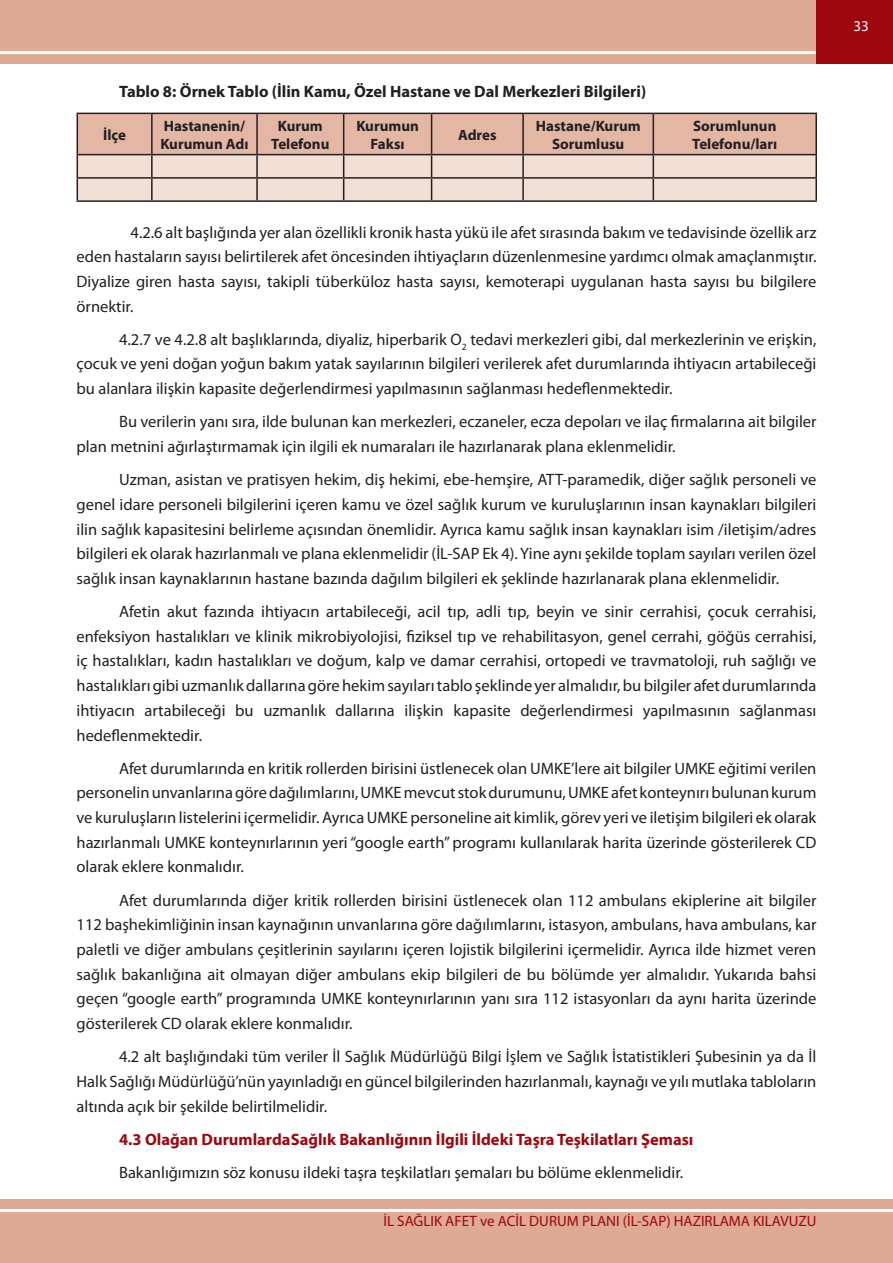
<style>
.page{position:relative;width:893px;height:1263px;background:#fff}
.page>*{position:absolute;margin:0;border:0;box-sizing:border-box;transform-origin:0 0}
.t1{font:16.5px/24.8px "Myriad Pro";color:#231f20;text-align:justify}
.t2{font:700 16.5px "Myriad Pro";color:#9d070d}
.t3{font:700 16.5px "Myriad Pro";color:#231f20}
.t4{font:700 15px/18px "Myriad Pro";color:#231f20;text-align:center}
.t5{font:15px "Myriad Pro";color:#9d070d}
.t6{font:15px "Myriad Pro";color:#fff}
</style>
<div class="page">
<div style="left:0;top:1199px;width:893px;height:64px;background:#dea995"></div>
<hr style="left:0;top:1209px;width:893px;height:3px;background:#fff">
<div style="left:0;top:0;width:893px;height:64px;background:#dea995"></div>
<hr style="left:0;top:51px;width:893px;height:3px;background:#fff">
<div style="left:816px;top:0;width:77px;height:64px;background:#9d070d"></div>
<hr style="left:653px;top:113px;width:164px;height:1px;background:#231f20">
<hr style="left:815px;top:114px;width:2px;height:40px;background:#231f20">
<hr style="left:653px;top:154px;width:164px;height:1px;background:#231f20">
<hr style="left:815px;top:155px;width:2px;height:22px;background:#231f20">
<hr style="left:653px;top:177px;width:164px;height:2px;background:#231f20">
<svg style="left:77px;top:113px;width:739px;height:87px;background:#dfc1b4"></svg>
<hr style="left:815px;top:179px;width:2px;height:21px;background:#231f20">
<hr style="left:77px;top:200px;width:75px;height:2px;background:#231f20">
<hr style="left:152px;top:200px;width:105px;height:2px;background:#231f20">
<hr style="left:257px;top:200px;width:87px;height:2px;background:#231f20">
<hr style="left:344px;top:200px;width:88px;height:2px;background:#231f20">
<hr style="left:432px;top:200px;width:91px;height:2px;background:#231f20">
<hr style="left:523px;top:200px;width:130px;height:2px;background:#231f20">
<hr style="left:653px;top:200px;width:164px;height:2px;background:#231f20">
<p class="t3" style="left:119px;top:81px;width:529px">Tablo 8: Örnek Tablo (İlin Kamu, Özel Hastane ve Dal Merkezleri Bilgileri)</p>
<p class="t4" style="left:103px;top:125px;width:24px">İlçe</p>
<p class="t4" style="left:160px;top:116px;width:90px;text-align:left">Hastanenin/<br>Kurumun Adı</p>
<p class="t4" style="left:271px;top:116px;width:60px">Kurum<br>Telefonu</p>
<p class="t4" style="left:356px;top:116px;width:64px">Kurumun<br>Faksı</p>
<p class="t4" style="left:458px;top:125px;width:40px">Adres</p>
<p class="t4" style="left:536px;top:116px;width:106px">Hastane/Kurum<br>Sorumlusu</p>
<p class="t4" style="left:692px;top:116px;width:86px;text-align:left">Sorumlunun<br>Telefonu/ları</p>
<p class="t1" style="left:77px;top:219px;width:741px;text-indent:54px">4.2.6 alt başlığında yer alan özellikli kronik hasta yükü ile afet sırasında bakım ve tedavisinde özellik arz eden hastaların sayısı belirtilerek afet öncesinden ihtiyaçların düzenlenmesine yardımcı olmak amaçlanmıştır.<br>Diyalize giren hasta sayısı, takipli tüberküloz hasta sayısı, kemoterapi uygulanan hasta sayısı bu bilgilere örnektir.</p>
<p class="t1" style="left:77px;top:327px;width:741px;text-indent:43px">4.2.7 ve 4.2.8 alt başlıklarında, diyaliz, hiperbarik O<sub>2</sub> tedavi merkezleri gibi, dal merkezlerinin ve erişkin, çocuk ve yeni doğan yoğun bakım yatak sayılarının bilgileri verilerek afet durumlarında ihtiyacın artabileceği bu alanlara ilişkin kapasite değerlendirmesi yapılmasının sağlanması hedeflenmektedir.</p>
<p class="t1" style="left:77px;top:409px;width:741px;text-indent:43px">Bu verilerin yanı sıra, ilde bulunan kan merkezleri, eczaneler, ecza depoları ve ilaç firmalarına ait bilgiler plan metnini ağırlaştırmamak için ilgili ek numaraları ile hazırlanarak plana eklenmelidir.</p>
<p class="t1" style="left:77px;top:467px;width:741px;text-indent:43px">Uzman, asistan ve pratisyen hekim, diş hekimi, ebe-hemşire, ATT-paramedik, diğer sağlık personeli ve genel idare personeli bilgilerini içeren kamu ve özel sağlık kurum ve kuruluşlarının insan kaynakları bilgileri ilin sağlık kapasitesini belirleme açısından önemlidir. Ayrıca kamu sağlık insan kaynakları isim /iletişim/adres bilgileri ek olarak hazırlanmalı ve plana eklenmelidir (İL-SAP Ek 4). Yine aynı şekilde toplam sayıları verilen özel sağlık insan kaynaklarının hastane bazında dağılım bilgileri ek şeklinde hazırlanarak plana eklenmelidir.</p>
<p class="t1" style="left:77px;top:599px;width:741px;text-indent:43px">Afetin akut fazında ihtiyacın artabileceği, acil tıp, adli tıp, beyin ve sinir cerrahisi, çocuk cerrahisi, enfeksiyon hastalıkları ve klinik mikrobiyolojisi, fiziksel tıp ve rehabilitasyon, genel cerrahi, göğüs cerrahisi, iç hastalıkları, kadın hastalıkları ve doğum, kalp ve damar cerrahisi, ortopedi ve travmatoloji, ruh sağlığı ve hastalıkları gibi uzmanlık dallarına göre hekim sayıları tablo şeklinde yer almalıdır, bu bilgiler afet durumlarında ihtiyacın artabileceği bu uzmanlık dallarına ilişkin kapasite değerlendirmesi yapılmasının sağlanması hedeflenmektedir.</p>
<p class="t1" style="left:77px;top:755px;width:741px;text-indent:43px">Afet durumlarında en kritik rollerden birisini üstlenecek olan UMKE’lere ait bilgiler UMKE eğitimi verilen personelin unvanlarına göre dağılımlarını, UMKE mevcut stok durumunu, UMKE afet konteynırı bulunan kurum ve kuruluşların listelerini içermelidir. Ayrıca UMKE personeline ait kimlik, görev yeri ve iletişim bilgileri ek olarak hazırlanmalı UMKE konteynırlarının yeri “google earth” programı kullanılarak harita üzerinde gösterilerek CD olarak eklere konmalıdır.</p>
<p class="t1" style="left:77px;top:887px;width:741px;text-indent:43px">Afet durumlarında diğer kritik rollerden birisini üstlenecek olan 112 ambulans ekiplerine ait bilgiler 112 başhekimliğinin insan kaynağının unvanlarına göre dağılımlarını, istasyon, ambulans, hava ambulans, kar paletli ve diğer ambulans çeşitlerinin sayılarını içeren lojistik bilgilerini içermelidir. Ayrıca ilde hizmet veren sağlık bakanlığına ait olmayan diğer ambulans ekip bilgileri de bu bölümde yer almalıdır. Yukarıda bahsi geçen “google earth” programında UMKE konteynırlarının yanı sıra 112 istasyonları da aynı harita üzerinde gösterilerek CD olarak eklere konmalıdır.</p>
<p class="t1" style="left:77px;top:1044px;width:741px;text-indent:43px">4.2 alt başlığındaki tüm veriler İl Sağlık Müdürlüğü Bilgi İşlem ve Sağlık İstatistikleri Şubesinin ya da İl Halk Sağlığı Müdürlüğü’nün yayınladığı en güncel bilgilerinden hazırlanmalı, kaynağı ve yılı mutlaka tabloların altında açık bir şekilde belirtilmelidir.</p>
<p class="t2" style="left:119px;top:1128px;width:576px">4.3 Olağan DurumlardaSağlık Bakanlığının İlgili İldeki Taşra Teşkilatları Şeması</p>
<p class="t1" style="left:119px;top:1160px;width:566px">Bakanlığımızın söz konusu ildeki taşra teşkilatları şemaları bu bölüme eklenmelidir.</p>
<p class="t5" style="left:383px;top:1211px;width:434px">İL SAĞLIK AFET ve ACİL DURUM PLANI (İL-SAP) HAZIRLAMA KILAVUZU</p>
<p class="t6" style="left:853px;top:17px;width:17px">33</p>
</div>
